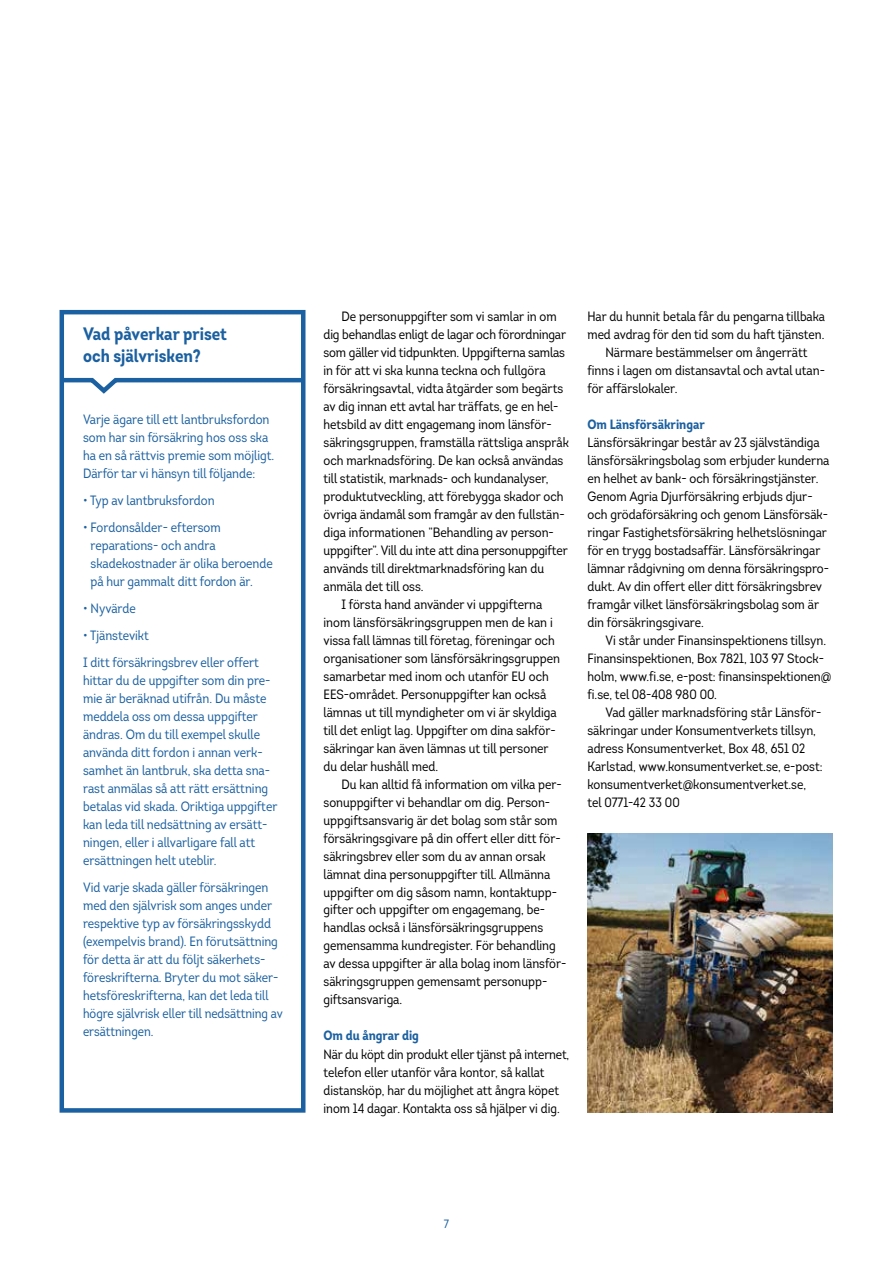
<style>
.page{position:relative;width:893px;height:1263px;background:#fff}
.page>*{position:absolute;margin:0;border:0;box-sizing:border-box;transform-origin:0 0}
.t1{font:700 18px/21.6px "Intro Cond";color:#1b60a0}
.t2{font:13.5px/18px "Intro Cond";color:#000}
.t3{font:13.5px/18px "Intro Cond";color:#1b60a0}
.t4{font:700 13.5px "Intro Cond";color:#1b60a0}
.t5{font:12px "Intro Cond";color:#1b60a0}
</style>
<div class="page">
<svg style="left:59px;top:309px;width:247px;height:804px"></svg>
<svg style="left:59px;top:376px;width:247px;height:21px"></svg>
<img style="left:587px;top:834px;width:246px;height:279px">
<h1 class="t1" style="left:83px;top:323px;width:145px">Vad påverkar priset och självrisken?</h1>
<p class="t3" style="left:83px;top:410px;width:193px">Varje ägare till ett lantbruksfordon som har sin försäkring hos oss ska ha en så rättvis premie som möjligt.<br>Därför tar vi hänsyn till följande:</p>
<p class="t3" style="left:83px;top:491px;width:133px">• Typ av lantbruksfordon</p>
<p class="t3" style="left:91px;top:518px;width:184px;text-indent:-8px">• Fordonsålder- eftersom reparations- och andra skadekostnader är olika beroende på hur gammalt ditt fordon är.</p>
<p class="t3" style="left:83px;top:599px;width:54px">• Nyvärde</p>
<p class="t3" style="left:83px;top:621px;width:177px;line-height:27px">• Tjänstevikt<br>I ditt försäkringsbrev eller offert</p>
<p class="t3" style="left:83px;top:671px;width:196px">hittar du de uppgifter som din pre&shy;mie är beräknad utifrån. Du måste meddela oss om dessa uppgifter ändras. Om du till exempel skulle använda ditt fordon i annan verk&shy;samhet än lantbruk, ska detta sna&shy;rast anmälas så att rätt ersättning betalas vid skada. Oriktiga uppgifter kan leda till nedsättning av ersätt&shy;ningen, eller i allvarligare fall att ersättningen helt uteblir.</p>
<p class="t3" style="left:83px;top:878px;width:201px">Vid varje skada gäller försäkringen med den självrisk som anges under respektive typ av försäkringsskydd (exempelvis brand). En förutsättning för detta är att du följt säkerhets&shy;föreskrifterna. Bryter du mot säker&shy;hetsföreskrifterna, kan det leda till högre självrisk eller till nedsättning av ersättningen.</p>
<p class="t2" style="left:341px;top:307px;width:217px">De personuppgifter som vi samlar in om</p>
<p class="t2" style="left:323px;top:325px;width:244px">dig behandlas enligt de lagar och förordningar</p>
<p class="t2" style="left:323px;top:343px;width:243px">som gäller vid tidpunkten. Uppgifterna samlas</p>
<p class="t2" style="left:323px;top:361px;width:224px">in för att vi ska kunna teckna och fullgöra</p>
<p class="t2" style="left:323px;top:379px;width:241px">försäkringsavtal, vidta åtgärder som begärts</p>
<p class="t2" style="left:323px;top:397px;width:237px">av dig innan ett avtal har träffats, ge en hel-</p>
<p class="t2" style="left:323px;top:415px;width:230px">hetsbild av ditt engagemang inom länsför-</p>
<p class="t2" style="left:323px;top:433px;width:247px">säkringsgruppen, framställa rättsliga anspråk</p>
<p class="t2" style="left:323px;top:451px;width:241px">och marknadsföring. De kan också användas</p>
<p class="t2" style="left:323px;top:469px;width:227px">till statistik, marknads- och kundanalyser,</p>
<p class="t2" style="left:323px;top:487px;width:242px">produktutveckling, att förebygga skador och</p>
<p class="t2" style="left:323px;top:505px;width:243px">övriga ändamål som framgår av den fullstän-</p>
<p class="t2" style="left:323px;top:523px;width:232px">diga informationen ”Behandling av person-</p>
<p class="t2" style="left:323px;top:541px;width:246px">uppgifter”. Vill du inte att dina personuppgifter</p>
<p class="t2" style="left:323px;top:559px;width:222px">används till direktmarknadsföring kan du</p>
<p class="t2" style="left:323px;top:577px;width:102px">anmäla det till oss.</p>
<p class="t2" style="left:341px;top:595px;width:202px">I första hand använder vi uppgifterna</p>
<p class="t2" style="left:323px;top:613px;width:231px">inom länsförsäkringsgruppen men de kan i</p>
<p class="t2" style="left:323px;top:631px;width:233px">vissa fall lämnas till företag, föreningar och</p>
<p class="t2" style="left:323px;top:649px;width:238px">organisationer som länsförsäkringsgruppen</p>
<p class="t2" style="left:323px;top:667px;width:227px">samarbetar med inom och utanför EU och</p>
<p class="t2" style="left:323px;top:685px;width:224px">EES-området. Personuppgifter kan också</p>
<p class="t2" style="left:323px;top:703px;width:235px">lämnas ut till myndigheter om vi är skyldiga</p>
<p class="t2" style="left:323px;top:721px;width:234px">till det enligt lag. Uppgifter om dina sakför-</p>
<p class="t2" style="left:323px;top:739px;width:227px">säkringar kan även lämnas ut till personer</p>
<p class="t2" style="left:323px;top:757px;width:116px">du delar hushåll med.</p>
<p class="t2" style="left:341px;top:775px;width:222px">Du kan alltid få information om vilka per-</p>
<p class="t2" style="left:323px;top:793px;width:228px">sonuppgifter vi behandlar om dig. Person-</p>
<p class="t2" style="left:323px;top:811px;width:235px">uppgiftsansvarig är det bolag som står som</p>
<p class="t2" style="left:323px;top:829px;width:239px">försäkringsgivare på din offert eller ditt för-</p>
<p class="t2" style="left:323px;top:847px;width:224px">säkringsbrev eller som du av annan orsak</p>
<p class="t2" style="left:323px;top:865px;width:228px">lämnat dina personuppgifter till. Allmänna</p>
<p class="t2" style="left:323px;top:883px;width:235px">uppgifter om dig såsom namn, kontaktupp-</p>
<p class="t2" style="left:323px;top:901px;width:223px">gifter och uppgifter om engagemang, be-</p>
<p class="t2" style="left:323px;top:919px;width:221px">handlas också i länsförsäkringsgruppens</p>
<p class="t2" style="left:323px;top:937px;width:234px">gemensamma kundregister. För behandling</p>
<p class="t2" style="left:323px;top:955px;width:245px">av dessa uppgifter är alla bolag inom länsför-</p>
<p class="t2" style="left:323px;top:973px;width:225px">säkringsgruppen gemensamt personupp-</p>
<p class="t2" style="left:323px;top:991px;width:80px">giftsansvariga.</p>
<p class="t4" style="left:323px;top:1027px;width:97px">Om du ångrar dig</p>
<p class="t2" style="left:323px;top:1045px;width:247px">När du köpt din produkt eller tjänst på internet, telefon eller utanför våra kontor, så kallat distansköp, har du möjlighet att ångra köpet inom 14 dagar. Kontakta oss så hjälper vi dig.</p>
<p class="t2" style="left:587px;top:307px;width:239px">Har du hunnit betala får du pengarna tillbaka</p>
<p class="t2" style="left:587px;top:325px;width:238px">med avdrag för den tid som du haft tjänsten.</p>
<p class="t2" style="left:605px;top:343px;width:204px">Närmare bestämmelser om ångerrätt</p>
<p class="t2" style="left:587px;top:361px;width:239px">finns i lagen om distansavtal och avtal utan-</p>
<p class="t2" style="left:587px;top:379px;width:92px">för affärslokaler.</p>
<p class="t4" style="left:587px;top:415px;width:119px">Om Länsförsäkringar</p>
<p class="t2" style="left:587px;top:433px;width:243px">Länsförsäkringar består av 23 självständiga länsförsäkringsbolag som erbjuder kunderna en helhet av bank- och försäkringstjänster.<br>Genom Agria Djurförsäkring erbjuds djur&shy;och grödaförsäkring och genom Länsförsäk&shy;ringar Fastighetsförsäkring helhetslösningar för en trygg bostadsaffär. Länsförsäkringar lämnar rådgivning om denna försäkringspro&shy;dukt. Av din offert eller ditt försäkringsbrev framgår vilket länsförsäkringsbolag som är din försäkringsgivare.</p>
<p class="t2" style="left:587px;top:631px;width:245px;text-indent:18px">Vi står under Finansinspektionens tillsyn.<br>Finansinspektionen, Box 7821, 103 97 Stock&shy;holm, www.fi.se, e-post: finansinspektionen@ fi.se, tel 08-408 980 00.</p>
<p class="t2" style="left:587px;top:703px;width:237px;text-indent:18px">Vad gäller marknadsföring står Länsför&shy;säkringar under Konsumentverkets tillsyn, adress Konsumentverket, Box 48, 651 02<br>Karlstad, www.konsumentverket.se, e-post: konsumentverket@konsumentverket.se, tel 0771-42 33 00</p>
<p class="t5" style="left:444px;top:1217px;width:7px">7</p>
</div>
